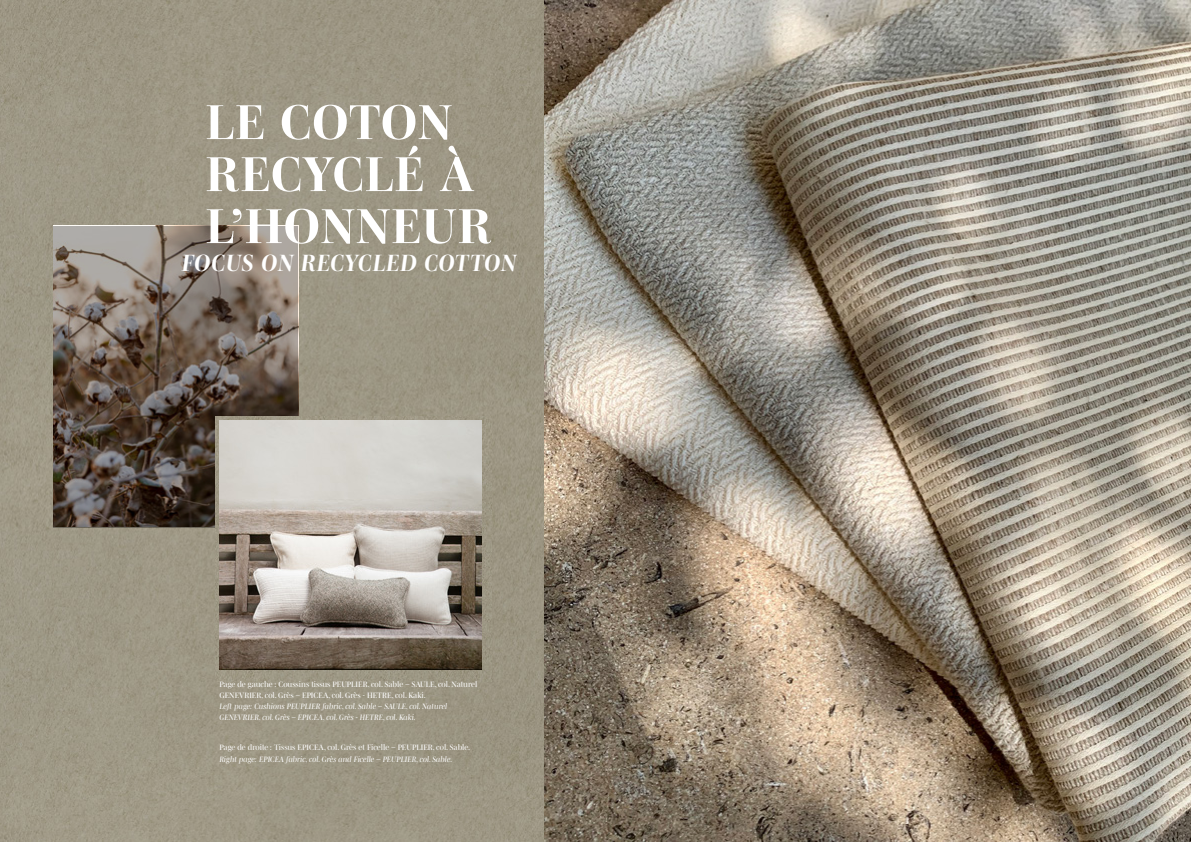
<style>
.page{position:relative;width:1191px;height:842px;background:#fff}
.page>*{position:absolute;margin:0;border:0;box-sizing:border-box;transform-origin:0 0}
.t1{font:700 50px/52px "Mencken Std Head";letter-spacing:.02em;color:#fff}
.t2{font:italic 700 24px "Mencken Std Head";letter-spacing:.015em;color:#fff}
.t3{font:8px/11px "Mencken Std Head";color:#fff}
.t4{font:italic 8px/11px "Mencken Std Head";color:#fff}
</style>
<div class="page">
<div style="left:0;top:0;width:544px;height:842px;background:#9d9784"></div>
<img style="left:544px;top:0;width:647px;height:842px">
<svg style="left:54px;top:226px;width:244px;height:301px;background:#6b5e55"></svg>
<img style="left:215px;top:416px;width:277px;height:265px">
<img style="left:219px;top:420px;width:263px;height:250px">
<h1 class="t1" style="left:206px;top:95px;width:287px">LE COTON<br>RECYCLÉ À<br>L’HONNEUR</h1>
<h2 class="t2" style="left:182px;top:249px;width:336px">FOCUS ON RECYCLED COTTON</h2>
<p class="t3" style="left:219px;top:679px;width:259px">Page de gauche : Coussins tissus PEUPLIER, col. Sable – SAULE, col. Naturel<br>GENEVRIER, col. Grès – EPICEA, col. Grès - HETRE, col. Kaki.</p>
<p class="t4" style="left:219px;top:701px;width:229px">Left page: Cushions PEUPLIER fabric, col. Sable – SAULE, col. Naturel<br>GENEVRIER, col. Grès – EPICEA, col. Grès - HETRE, col. Kaki.</p>
<p class="t3" style="left:219px;top:742px;width:252px">Page de droite : Tissus EPICEA, col. Grès et Ficelle – PEUPLIER, col. Sable.</p>
<p class="t4" style="left:219px;top:754px;width:235px">Right page: EPICEA fabric, col. Grès and Ficelle – PEUPLIER, col. Sable.</p>
</div>
